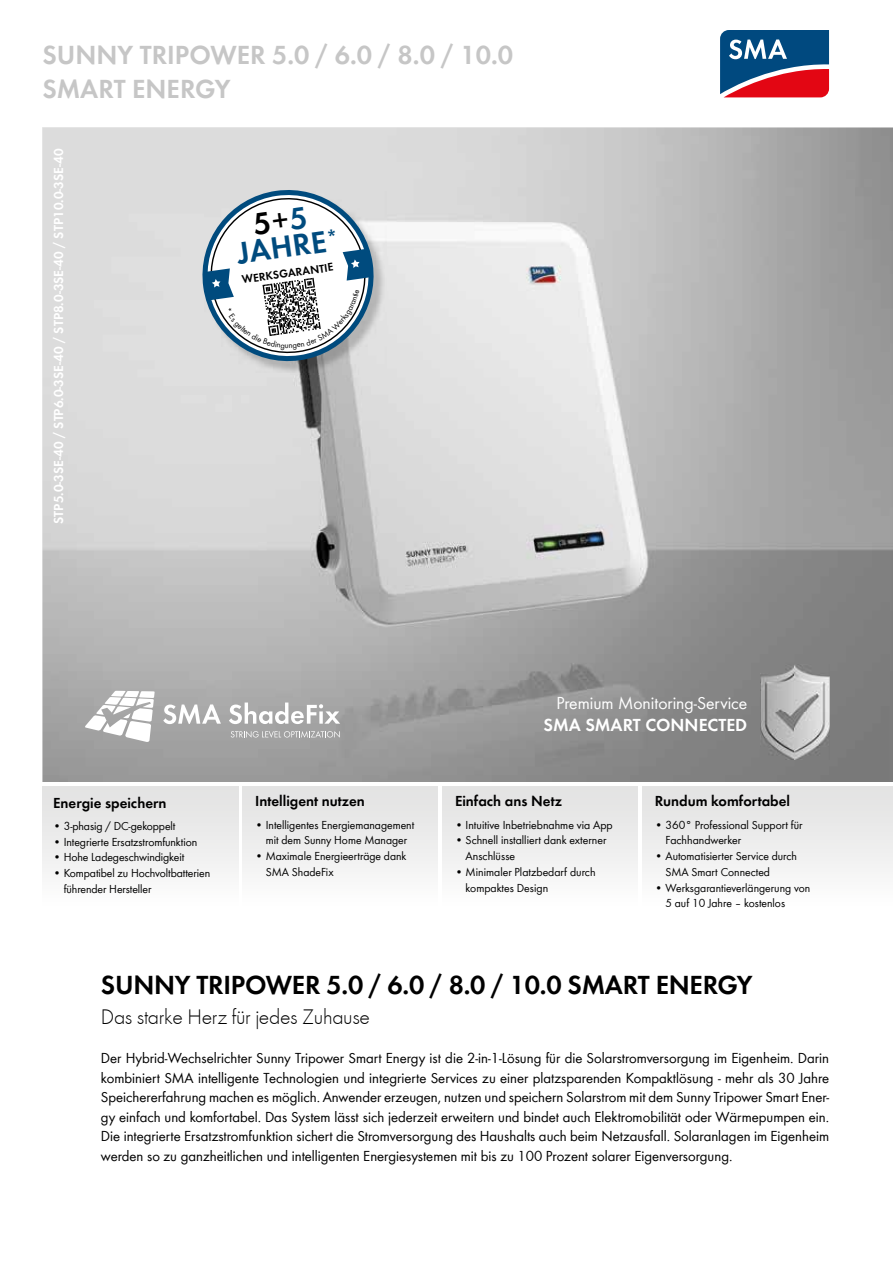
<style>
.page{position:relative;width:893px;height:1263px;background:#fff}
.page>*{position:absolute;margin:0;border:0;box-sizing:border-box;transform-origin:0 0}
.t1{font:600 31.65px/26.4px "SMA Futura Global";color:#004b7e;text-align:center}
.t2{font:600 27px "SMA Futura Global";letter-spacing:-.01em;color:#000}
.t3{font:600 27px/34.5px "SMA Futura Global";color:#c6c6c6}
.t4{font:300 21.75px "SMA Futura Global";letter-spacing:-.015em;color:#000}
.t5{font:18px "SMA Futura Global";color:#fff}
.t6{font:600 18px "SMA Futura Global";color:#fff}
.t7{font:15px/19.5px "SMA Futura Global";color:#000;text-align:justify}
.t8{font:600 15px "SMA Futura Global";color:#000}
.t9{font:600 13.5px "SMA Futura Global";color:#fff}
.t10{font:12px/15.8px "SMA Futura Global";color:#000}
.t11{font:600 11.55px "SMA Futura Global";color:#000}
.s1{color:#000}
</style>
<div class="page">
<img style="left:43px;top:128px;width:850px;height:654px">
<svg style="left:720px;top:30px;width:110px;height:68px;background:#655376"></svg>
<div style="left:43px;top:787px;width:195px;height:119px;background:linear-gradient(to bottom,#e1e1e1,#fdfdfd)"></div>
<div style="left:242px;top:787px;width:196px;height:119px;background:linear-gradient(to bottom,#e1e1e1,#fdfdfd)"></div>
<div style="left:442px;top:787px;width:196px;height:119px;background:linear-gradient(to bottom,#e1e1e1,#fdfdfd)"></div>
<div style="left:642px;top:787px;width:251px;height:119px;background:linear-gradient(to bottom,#e1e1e1,#fdfdfd)"></div>
<img style="left:760px;top:665px;width:69px;height:94px">
<svg style="left:85px;top:691px;width:70px;height:51px"></svg>
<svg style="left:231px;top:731px;width:109px;height:7px"></svg>
<svg style="left:229px;top:702px;width:111px;height:22px"></svg>
<svg style="left:163px;top:704px;width:58px;height:20px"></svg>
<img style="left:204px;top:192px;width:182px;height:182px">
<svg style="left:197px;top:184px;width:182px;height:183px"></svg>
<h2 class="t3" style="left:43px;top:37px;width:472px">SUNNY TRIPOWER 5.0 / 6.0 / 8.0 / 10.0<br>SMART ENERGY</h2>
<p class="t9" style="left:51px;top:524px;width:377px;rotate:-90deg">STP5.0-3SE-40 / STP6.0-3SE-40 / STP8.0-3SE-40 / STP10.0-3SE-40</p>
<h1 class="t1" style="left:232px;top:214px;width:104px;rotate:-8deg"><span class="s1">5+</span>5<br>JAHRE<sup>*</sup></h1>
<p class="t11" style="left:241px;top:273px;width:94px;rotate:-8deg">WERKSGARANTIE</p>
<p class="t8" style="left:53px;top:794px;width:115px">Energie speichern</p>
<p class="t10" style="left:53px;top:818px;width:124px">• 3-phasig / DC-gekoppelt</p>
<p class="t10" style="left:53px;top:833px;width:146px">• Integrierte Ersatzstromfunktion</p>
<p class="t10" style="left:53px;top:849px;width:133px">• Hohe Ladegeschwindigkeit</p>
<p class="t10" style="left:64px;top:865px;width:148px;text-indent:-11px">• Kompatibel zu Hochvoltbatterien führender Hersteller</p>
<p class="t8" style="left:255px;top:792px;width:111px">Intelligent nutzen</p>
<p class="t10" style="left:255px;top:816px;width:161px;text-align:center">• Intelligentes Energiemanagement mit dem Sunny Home Manager</p>
<p class="t10" style="left:266px;top:848px;width:142px;text-indent:-11px">• Maximale Energieerträge dank<br>SMA ShadeFix</p>
<p class="t5" style="left:556px;top:693px;width:192px">Premium Monitoring-Service</p>
<p class="t6" style="left:544px;top:714px;width:205px">SMA SMART CONNECTED</p>
<p class="t8" style="left:455px;top:792px;width:108px">Einfach ans Netz</p>
<p class="t10" style="left:455px;top:816px;width:159px">• Intuitive Inbetriebnahme via App</p>
<p class="t10" style="left:466px;top:832px;width:142px;text-indent:-11px">• Schnell installiert dank externer<br>Anschlüsse</p>
<p class="t10" style="left:466px;top:864px;width:131px;text-indent:-11px">• Minimaler Platzbedarf durch kompaktes Design</p>
<p class="t8" style="left:655px;top:792px;width:137px">Rundum komfortabel</p>
<p class="t10" style="left:665px;top:816px;width:139px;text-indent:-11px">• 360° Professional Support für<br>Fachhandwerker</p>
<p class="t10" style="left:665px;top:848px;width:133px;text-indent:-11px">• Automatisierter Service durch<br>SMA Smart Connected</p>
<p class="t10" style="left:665px;top:879px;width:146px;text-indent:-11px">• Werksgarantieverlängerung von<br>5 auf 10 Jahre – kostenlos</p>
<h2 class="t2" style="left:101px;top:969px;width:653px">SUNNY TRIPOWER 5.0 / 6.0 / 8.0 / 10.0 SMART ENERGY</h2>
<h3 class="t4" style="left:101px;top:1004px;width:270px">Das starke Herz für jedes Zuhause</h3>
<p class="t7" style="left:101px;top:1048px;width:730px">Der Hybrid-Wechselrichter Sunny Tripower Smart Energy ist die 2-in-1-Lösung für die Solarstromversorgung im Eigenheim. Darin kombiniert SMA intelligente Technologien und integrierte Services zu einer platzsparenden Kompaktlösung - mehr als 30 Jahre Speichererfahrung machen es möglich. Anwender erzeugen, nutzen und speichern Solarstrom mit dem Sunny Tripower Smart Ener&shy;gy einfach und komfortabel. Das System lässt sich jederzeit erweitern und bindet auch Elektromobilität oder Wärmepumpen ein.<br>Die integrierte Ersatzstromfunktion sichert die Stromversorgung des Haushalts auch beim Netzausfall. Solaranlagen im Eigenheim werden so zu ganzheitlichen und intelligenten Energiesystemen mit bis zu 100 Prozent solarer Eigenversorgung.</p>
</div>
